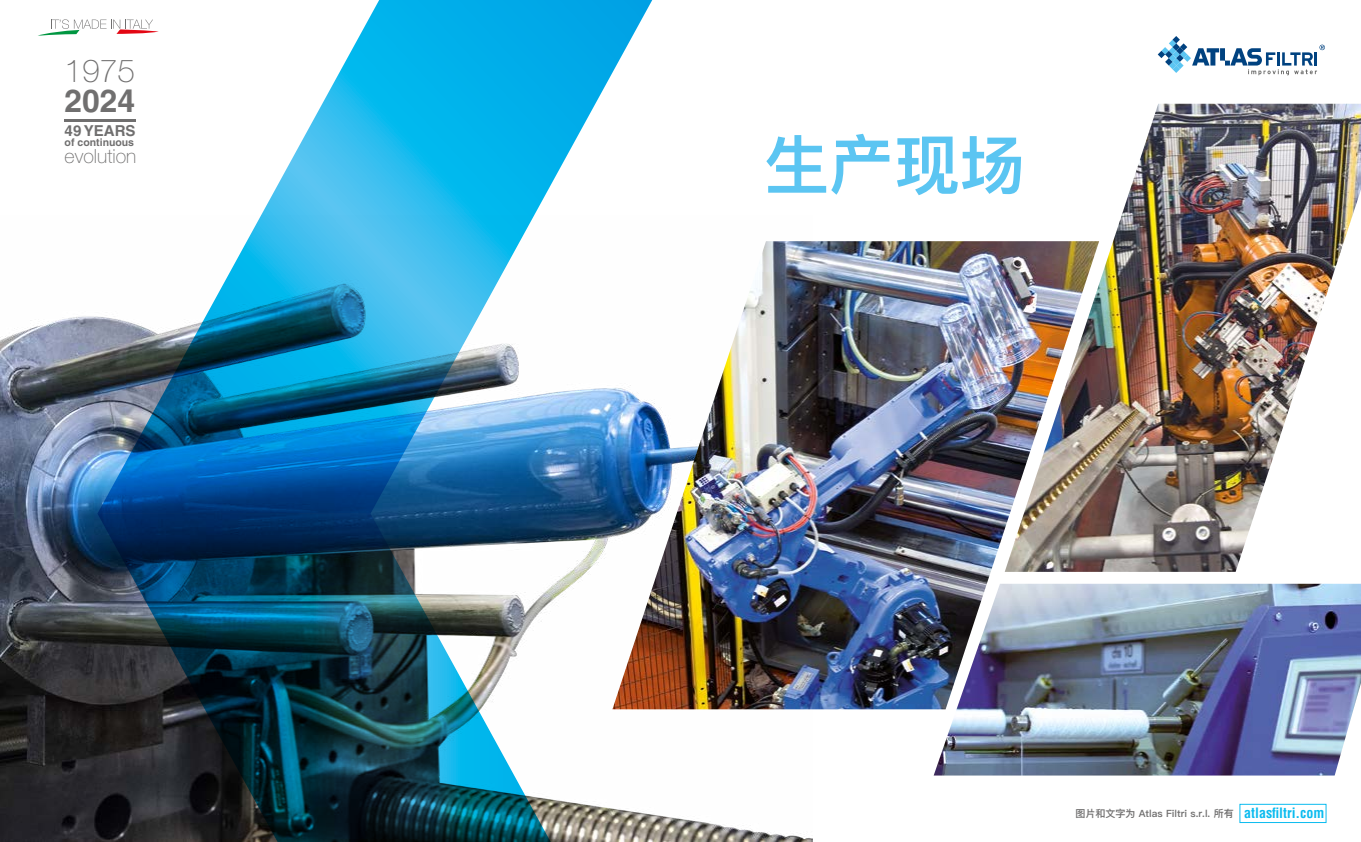
<style>
.page{position:relative;width:1361px;height:842px;background:#fff}
.page>*{position:absolute;margin:0;border:0;box-sizing:border-box;transform-origin:0 0}
.t1{font:600 65.2px "Ping Fang SC";color:#5bc5f2}
.t2{font:100 31.7px "Helvetica Neue LT Std";color:#706f6f}
.t3{font:700 31.7px "Helvetica LT Std";color:#706f6f}
.t4{font:100 19.5px "Helvetica Neue LT Std";color:#706f6f}
.t5{font:700 15.1px "Helvetica LT Std";color:#706f6f}
.t6{font:700 10.5px "Helvetica LT Std";color:#706f6f}
.t7{font:600 10px "Ping Fang SC";color:#706f6f}
.s1{font-family:"Helvetica LT Std";font-weight:700;font-stretch:condensed;font-size:14px;color:#0bbbef}
</style>
<div class="page">
<img style="left:0;top:316px;width:812px;height:526px">
<img style="left:1099px;top:104px;width:262px;height:468px">
<img style="left:670px;top:241px;width:429px;height:468px">
<img style="left:97px;top:0;width:573px;height:514px">
<img style="left:97px;top:514px;width:573px;height:328px">
<img style="left:933px;top:584px;width:428px;height:191px">
<div style="left:1239px;top:804px;width:87px;height:19px;border:1px solid #0bbbef"></div>
<svg style="left:38px;top:19px;width:121px;height:17px"></svg>
<hr style="left:65px;top:119px;width:71px;height:3px;background:#706f6f">
<svg style="left:1157px;top:36px;width:168px;height:39px"></svg>
<h2 class="t2" style="left:65px;top:53px;width:72px">1975</h2>
<h2 class="t3" style="left:65px;top:82px;width:72px">2024</h2>
<h3 class="t5" style="left:65px;top:122px;width:73px">49 YEARS</h3>
<p class="t6" style="left:65px;top:136px;width:71px">of continuous</p>
<h3 class="t4" style="left:65px;top:145px;width:73px">evolution</h3>
<h1 class="t1" style="left:764px;top:125px;width:262px">生产现场</h1>
<p class="t7" style="left:1075px;top:807px;width:250px">图片和文字为 Atlas Filtri s.r.l. 所有 <span class="s1">atlasfiltri.com</span></p>
</div>
